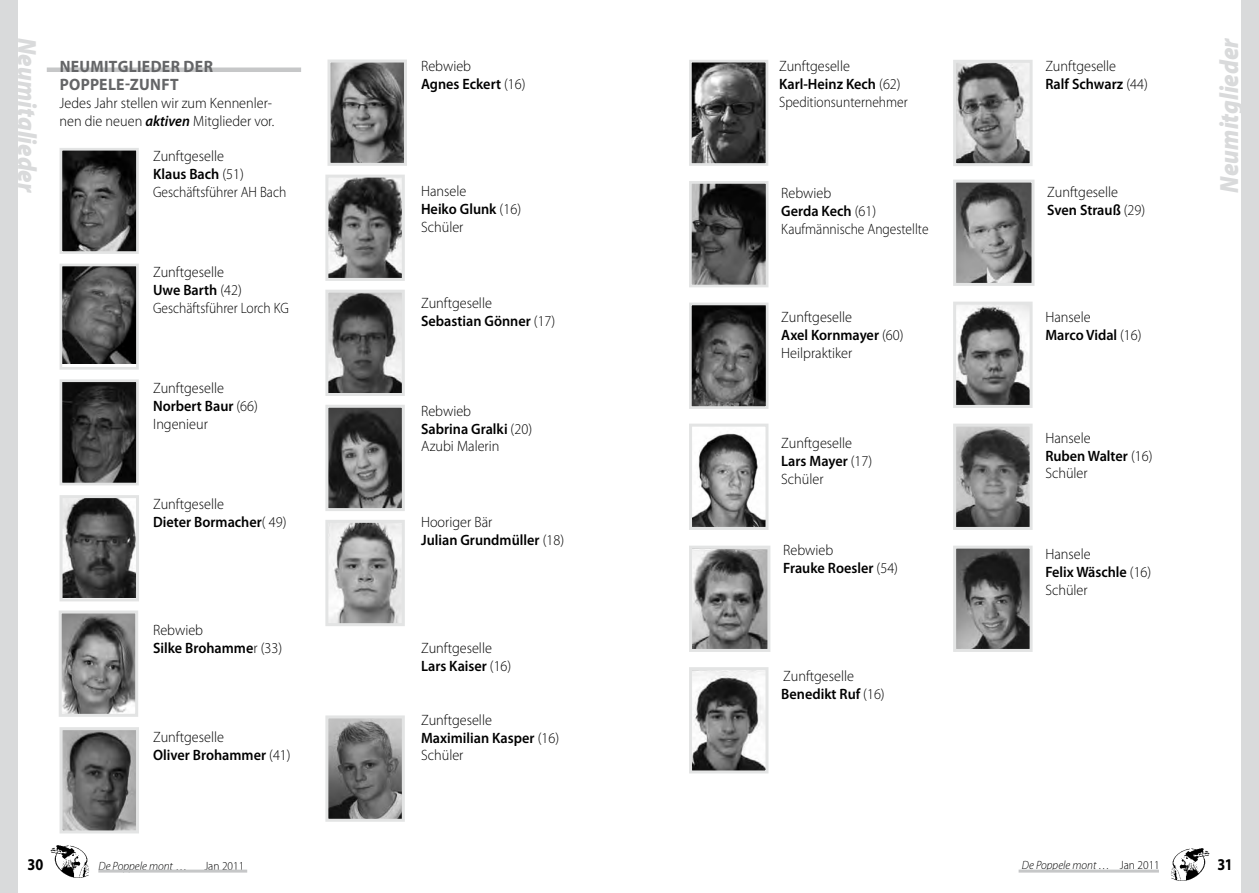
<style>
.page{position:relative;width:1259px;height:893px;background:#fff}
.page>*{position:absolute;margin:0;border:0;box-sizing:border-box;transform-origin:0 0}
.t1{font:italic 900 26.4px "Myriad Pro";letter-spacing:.005em;color:#d9dadb;scale:.91 1}
.t2{font:700 16.5px/18px "Myriad Pro";letter-spacing:.025em;color:#646567;scale:.95 1}
.t3{font:700 16.5px "Myriad Pro";color:#000;scale:.86 1}
.t4{font:300 15px/17.9px "Myriad Pro";color:#000;scale:.95 1}
.t5{font:600 15px/17.9px "Myriad Pro";color:#000;scale:.95 1}
.t6{font:italic 300 12px "Myriad Pro";color:#000;scale:.95 1}
.t7{font:300 12px "Myriad Pro";color:#000;scale:.95 1}
.s1{font-weight:600;font-style:italic}
.s2{font-weight:600}
.s3{font-weight:300}
.s4{font-style:normal}
</style>
<div class="page">
<img style="left:51px;top:845px;width:38px;height:33px">
<img style="left:1171px;top:848px;width:38px;height:33px">
<div style="left:0;top:0;width:17px;height:893px;background:#d9dadb"></div>
<div style="left:1242px;top:0;width:17px;height:893px;background:#d9dadb"></div>
<hr style="left:98px;top:870px;width:149px;height:3px;background:#c6c7c8">
<hr style="left:1018px;top:870px;width:141px;height:3px;background:#c6c7c8">
<hr style="left:47px;top:68px;width:254px;height:4px;background:#c6c7c8">
<img style="left:64px;top:383px;width:71px;height:98px">
<div style="left:60px;top:379px;width:79px;height:106px;border:3px solid #e3e4e4"></div>
<img style="left:64px;top:268px;width:71px;height:96px">
<div style="left:60px;top:264px;width:79px;height:106px;border:3px solid #e3e4e4"></div>
<img style="left:693px;top:671px;width:71px;height:98px">
<div style="left:689px;top:667px;width:79px;height:106px;border:3px solid #e3e4e4"></div>
<img style="left:957px;top:306px;width:71px;height:98px">
<div style="left:953px;top:302px;width:79px;height:106px;border:3px solid #e3e4e4"></div>
<img style="left:957px;top:428px;width:71px;height:98px">
<div style="left:953px;top:424px;width:79px;height:106px;border:3px solid #e3e4e4"></div>
<img style="left:957px;top:550px;width:71px;height:98px">
<div style="left:953px;top:546px;width:79px;height:106px;border:3px solid #e3e4e4"></div>
<img style="left:693px;top:550px;width:73px;height:98px">
<div style="left:689px;top:546px;width:81px;height:106px;border:3px solid #e3e4e4"></div>
<img style="left:957px;top:184px;width:73px;height:98px">
<div style="left:953px;top:180px;width:81px;height:106px;border:3px solid #e3e4e4"></div>
<img style="left:693px;top:64px;width:71px;height:98px">
<div style="left:689px;top:60px;width:79px;height:106px;border:3px solid #e3e4e4"></div>
<img style="left:331px;top:64px;width:72px;height:98px">
<div style="left:327px;top:60px;width:80px;height:106px;border:3px solid #e3e4e4"></div>
<img style="left:64px;top:731px;width:71px;height:98px">
<div style="left:60px;top:727px;width:79px;height:106px;border:3px solid #e3e4e4"></div>
<img style="left:63px;top:614px;width:71px;height:99px">
<div style="left:59px;top:610px;width:79px;height:107px;border:3px solid #e3e4e4"></div>
<img style="left:329px;top:179px;width:72px;height:98px">
<div style="left:325px;top:175px;width:80px;height:106px;border:3px solid #e3e4e4"></div>
<img style="left:329px;top:294px;width:72px;height:98px">
<div style="left:325px;top:290px;width:80px;height:106px;border:3px solid #e3e4e4"></div>
<img style="left:329px;top:409px;width:72px;height:98px">
<div style="left:325px;top:405px;width:80px;height:106px;border:3px solid #e3e4e4"></div>
<img style="left:329px;top:524px;width:72px;height:98px">
<div style="left:325px;top:520px;width:80px;height:106px;border:3px solid #e3e4e4"></div>
<img style="left:329px;top:719px;width:72px;height:99px">
<div style="left:325px;top:715px;width:80px;height:107px;border:3px solid #e3e4e4"></div>
<img style="left:693px;top:185px;width:71px;height:98px">
<div style="left:689px;top:181px;width:79px;height:106px;border:3px solid #e3e4e4"></div>
<img style="left:693px;top:307px;width:71px;height:98px">
<div style="left:689px;top:303px;width:79px;height:106px;border:3px solid #e3e4e4"></div>
<img style="left:693px;top:433px;width:71px;height:93px">
<div style="left:689px;top:424px;width:79px;height:106px;border:3px solid #e3e4e4"></div>
<img style="left:957px;top:64px;width:71px;height:98px">
<div style="left:953px;top:60px;width:79px;height:106px;border:3px solid #e3e4e4"></div>
<img style="left:64px;top:152px;width:71px;height:98px">
<div style="left:60px;top:148px;width:79px;height:106px;border:3px solid #e3e4e4"></div>
<img style="left:64px;top:499px;width:71px;height:98px">
<div style="left:60px;top:495px;width:79px;height:106px;border:3px solid #e3e4e4"></div>
<h1 class="t1" style="left:42px;top:38px;width:172px;rotate:90deg">Neumitglieder</h1>
<p class="t2" style="left:60px;top:57px;width:163px">NEUMITGLI EDER DER<br>POPPELE-ZUNFT</p>
<p class="t4" style="left:60px;top:94px;width:228px">Jedes Jahr stellen wir zum Kennenler&shy;nen die neuen <span class="s1">aktiven</span> Mitglieder vor.</p>
<p class="t4" style="left:153px;top:147px;width:142px">Zunftgeselle<br><span class="s2">Klaus Bach</span> (51)<br>Geschäftsführer AH Bach</p>
<p class="t4" style="left:153px;top:263px;width:144px">Zunftgeselle<br><span class="s2">Uwe Barth</span> (42)<br>Geschäftsführer Lorch KG</p>
<p class="t4" style="left:153px;top:379px;width:112px">Zunftgeselle<br><span class="s2">Norbert Baur</span> (66)<br>Ingenieur</p>
<p class="t4" style="left:153px;top:495px;width:142px">Zunftgeselle<br><span class="s2">Dieter Bormacher</span>( 49)</p>
<p class="t5" style="left:153px;top:620px;width:137px"><span class="s3">Rebwieb<br></span>Silke Brohamme<span class="s3">r (33)</span></p>
<p class="t4" style="left:153px;top:728px;width:146px">Zunftgeselle<br><span class="s2">Oliver Brohammer</span> (41)</p>
<p class="t4" style="left:421px;top:57px;width:112px">Rebwieb<br><span class="s2">Agnes Eckert</span> (16)</p>
<p class="t4" style="left:421px;top:183px;width:107px">Hansele<br><span class="s2">Heiko Glunk</span> (16)<br>Schüler</p>
<p class="t4" style="left:421px;top:294px;width:143px">Zunftgeselle<br><span class="s2">Sebastian Gönner</span> (17)</p>
<p class="t4" style="left:421px;top:402px;width:118px">Rebwieb<br><span class="s2">Sabrina Gralki</span> (20)<br>Azubi Malerin</p>
<p class="t5" style="left:421px;top:513px;width:152px"><span class="s3">Hooriger Bär<br></span>Julian Grundmüller <span class="s3">(18)</span></p>
<p class="t4" style="left:421px;top:639px;width:97px">Zunftgeselle<br><span class="s2">Lars Kaiser</span> (16)</p>
<p class="t4" style="left:421px;top:711px;width:147px">Zunftgeselle<br><span class="s2">Maximilian Kasper</span> (16)<br>Schüler</p>
<p class="t4" style="left:779px;top:58px;width:137px">Zunftgeselle<br><span class="s2">Karl-Heinz Kech</span> (62)<br>Speditionsunternehmer</p>
<p class="t4" style="left:781px;top:184px;width:156px">Rebwieb<br><span class="s2">Gerda Kech</span> (61)<br>Kaufmännische Angestellte</p>
<p class="t4" style="left:781px;top:309px;width:130px">Zunftgeselle<br><span class="s2">Axel Kornmayer</span> (60)<br>Heilpraktiker</p>
<p class="t4" style="left:781px;top:434px;width:97px">Zunftgeselle<br><span class="s2">Lars Mayer</span> (17)<br>Schüler</p>
<p class="t5" style="left:783px;top:541px;width:122px"><span class="s3">Rebwieb<br></span>Frauke Roesler <span class="s3">(54)</span></p>
<p class="t4" style="left:781px;top:667px;width:110px">Zunftgeselle<br><span class="s2">Benedikt Ruf</span> (16)</p>
<p class="t4" style="left:1045px;top:58px;width:109px">Zunftgeselle<br><span class="s2">Ralf Schwarz</span> (44)</p>
<p class="t4" style="left:1047px;top:183px;width:105px">Zunftgeselle<br><span class="s2">Sven Strauß</span> (29)</p>
<p class="t4" style="left:1045px;top:309px;width:103px">Hansele<br><span class="s2">Marco Vidal</span> (16)</p>
<p class="t4" style="left:1045px;top:429px;width:114px">Hansele<br><span class="s2">Ruben Walter</span> (16)<br>Schüler</p>
<p class="t4" style="left:1045px;top:545px;width:113px">Hansele<br><span class="s2">Felix Wäschle</span> (16)<br>Schüler</p>
<h1 class="t1" style="left:1214px;top:193px;width:172px;rotate:-90deg">Neumitglieder</h1>
<p class="t3" style="left:28px;top:854px;width:20px">30</p>
<p class="t6" style="left:98px;top:859px;width:95px">De Poppele mont <span class="s4">…</span></p>
<p class="t7" style="left:204px;top:859px;width:44px">Jan 2011</p>
<p class="t6" style="left:1022px;top:859px;width:147px">De Poppele mont … <span class="s4">Jan 2011</span></p>
<p class="t3" style="left:1217px;top:854px;width:19px">31</p>
</div>
